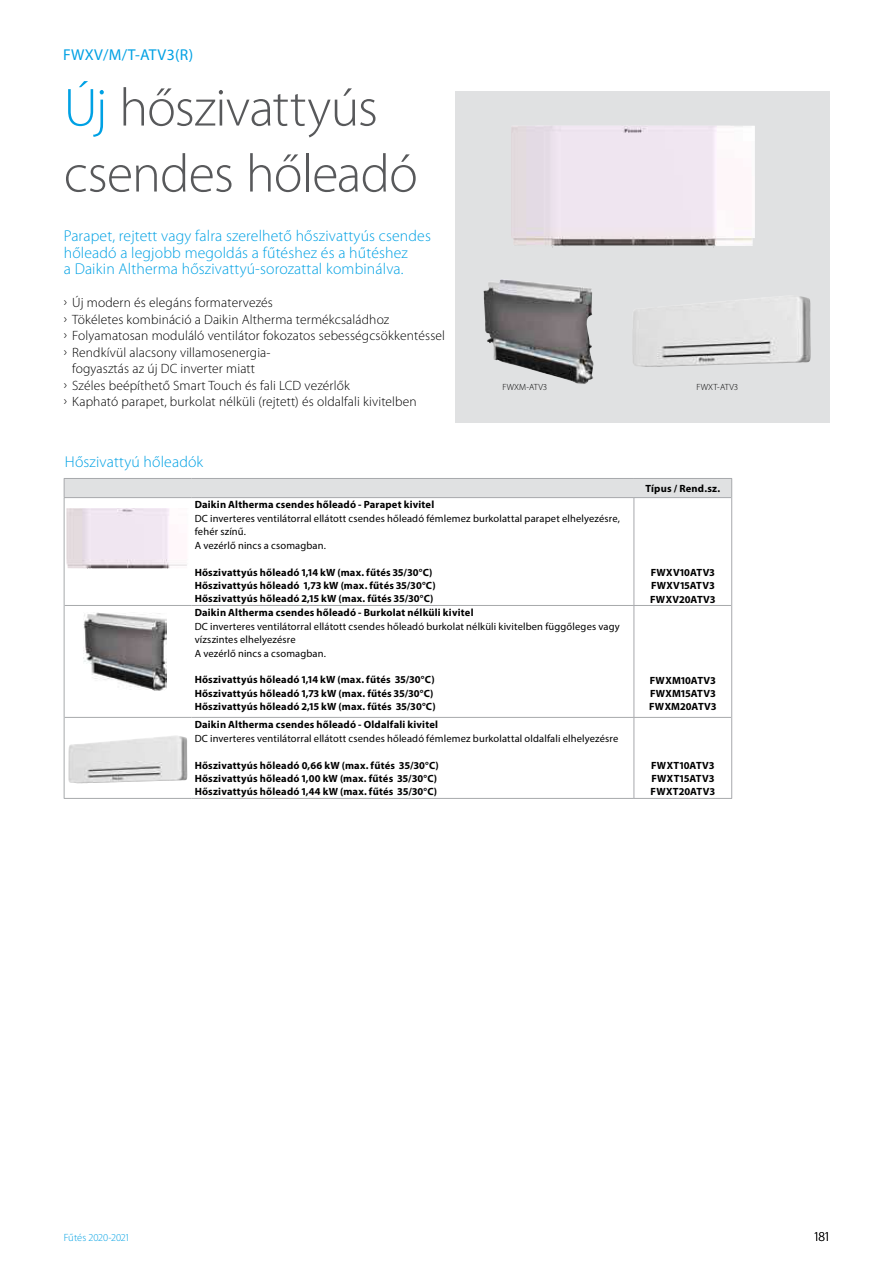
<style>
.page{position:relative;width:893px;height:1263px;background:#fff}
.page>*{position:absolute;margin:0;border:0;box-sizing:border-box;transform-origin:0 0}
.t1{font:300 54px/66px "Myriad Pro";letter-spacing:-.015em;color:#58595b}
.t2{font:300 15.75px/16.5px "Myriad Pro";letter-spacing:.01em;color:#00a1e4}
.t3{font:15.75px "Myriad Pro";letter-spacing:.02em;color:#00a1e4}
.t4{font:300 13.5px/16.5px "Myriad Pro";letter-spacing:.01em;color:#000}
.t5{font:700 10.5px/13.5px "Myriad Pro";letter-spacing:.02em;color:#000}
.t6{font:10.5px/13.5px "Myriad Pro";letter-spacing:.015em;color:#000}
.t7{font:300 10.5px "Myriad Pro";letter-spacing:.01em;color:#00a1e4}
.t8{font:300 9px "Myriad Pro";letter-spacing:.01em;color:#000}
.s1{color:#00a1e4}
</style>
<div class="page">
<svg style="left:64px;top:478px;width:668px;height:320px"></svg>
<hr style="left:731px;top:498px;width:1px;height:107px;background:#a7a9ac">
<hr style="left:731px;top:605px;width:1px;height:112px;background:#a7a9ac">
<hr style="left:731px;top:717px;width:1px;height:81px;background:#a7a9ac">
<hr style="left:64px;top:798px;width:128px;height:1px;background:#a7a9ac">
<hr style="left:192px;top:798px;width:442px;height:1px;background:#a7a9ac">
<hr style="left:634px;top:798px;width:98px;height:1px;background:#a7a9ac">
<hr style="left:64px;top:498px;width:1px;height:107px;background:#a7a9ac">
<hr style="left:64px;top:605px;width:1px;height:112px;background:#a7a9ac">
<hr style="left:64px;top:717px;width:1px;height:81px;background:#a7a9ac">
<hr style="left:634px;top:497px;width:97px;height:1px;background:#a7a9ac">
<hr style="left:64px;top:497px;width:128px;height:1px;background:#a7a9ac">
<hr style="left:192px;top:497px;width:442px;height:1px;background:#a7a9ac">
<img style="left:66px;top:508px;width:122px;height:61px">
<img style="left:83px;top:612px;width:83px;height:78px">
<img style="left:68px;top:735px;width:120px;height:48px">
<div style="left:455px;top:91px;width:374px;height:331px;background:#e0e1e2"></div>
<img style="left:511px;top:126px;width:244px;height:121px">
<img style="left:483px;top:279px;width:111px;height:105px">
<img style="left:633px;top:296px;width:178px;height:71px">
<h2 class="t3" style="left:63px;top:46px;width:132px">FWXV/M/T-ATV3(R)</h2>
<h1 class="t1" style="left:64px;top:76px;width:356px"><span class="s1">Új</span> hőszivattyús csendes hőleadó</h1>
<h2 class="t2" style="left:64px;top:228px;width:369px">Parapet, rejtett vagy falra szerelhető hőszivattyús csendes hőleadó a legjobb megoldás a fűtéshez és a hűtéshez<br>a Daikin Altherma hőszivattyú-sorozattal kombinálva.</h2>
<p class="t4" style="left:72px;top:295px;width:374px">Új modern és elegáns formatervezés<br>Tökéletes kombináció a Daikin Altherma termékcsaládhoz Folyamatosan moduláló ventilátor fokozatos sebességcsökkentéssel Rendkívül alacsony villamosenergia-<br>fogyasztás az új DC inverter miatt<br>Széles beépíthető Smart Touch és fali LCD vezérlők<br>Kapható parapet, burkolat nélküli (rejtett) és oldalfali kivitelben</p>
<h2 class="t2" style="left:65px;top:454px;width:140px">Hőszivattyú hőleadók</h2>
<p class="t8" style="left:502px;top:382px;width:46px">FWXM-ATV3</p>
<p class="t8" style="left:697px;top:382px;width:43px">FWXT-ATV3</p>
<p class="t5" style="left:645px;top:483px;width:76px">Típus / Rend.sz.</p>
<p class="t5" style="left:195px;top:499px;width:241px">Daikin Altherma csendes hőleadó - Parapet kivitel</p>
<p class="t6" style="left:195px;top:512px;width:427px">DC inverteres ventilátorral ellátott csendes hőleadó fémlemez burkolattal parapet elhelyezésre, fehér színű.<br>A vezérlő nincs a csomagban.</p>
<p class="t5" style="left:195px;top:566px;width:243px">Hőszivattyús hőleadó 1,14 kW (max. fűtés 35/30°C)<br>Hőszivattyús hőleadó 1,73 kW (max. fűtés 35/30°C)<br>Hőszivattyús hőleadó 2,15 kW (max. fűtés 35/30°C)</p>
<p class="t5" style="left:650px;top:566px;width:67px;text-align:justify">FWXV10ATV3<br>FWXV15ATV3<br>FWXV20ATV3</p>
<p class="t5" style="left:195px;top:607px;width:280px">Daikin Altherma csendes hőleadó - Burkolat nélküli kivitel</p>
<p class="t6" style="left:195px;top:620px;width:427px">DC inverteres ventilátorral ellátott csendes hőleadó burkolat nélküli kivitelben függőleges vagy vízszintes elhelyezésre<br>A vezérlő nincs a csomagban.</p>
<p class="t5" style="left:195px;top:674px;width:242px">Hőszivattyús hőleadó 1,14 kW (max. fűtés 35/30°C)<br>Hőszivattyús hőleadó 1,73 kW (max. fűtés 35/30°C)<br>Hőszivattyús hőleadó 2,15 kW (max. fűtés 35/30°C)</p>
<p class="t5" style="left:649px;top:674px;width:69px;text-align:justify">FWXM10ATV3<br>FWXM15ATV3<br>FWXM20ATV3</p>
<p class="t5" style="left:195px;top:719px;width:245px">Daikin Altherma csendes hőleadó - Oldalfali kivitel</p>
<p class="t6" style="left:195px;top:732px;width:425px">DC inverteres ventilátorral ellátott csendes hőleadó fémlemez burkolattal oldalfali elhelyezésre</p>
<p class="t5" style="left:195px;top:759px;width:246px">Hőszivattyús hőleadó 0,66 kW (max. fűtés 35/30°C)<br>Hőszivattyús hőleadó 1,00 kW (max. fűtés 35/30°C)<br>Hőszivattyús hőleadó 1,44 kW (max. fűtés 35/30°C)</p>
<p class="t5" style="left:651px;top:759px;width:66px;text-align:justify">FWXT10ATV3<br>FWXT15ATV3<br>FWXT20ATV3</p>
<p class="t7" style="left:64px;top:1233px;width:67px">Fűtés 2020-2021</p>
<p class="t4" style="left:814px;top:1229px;width:16px">181</p>
</div>
